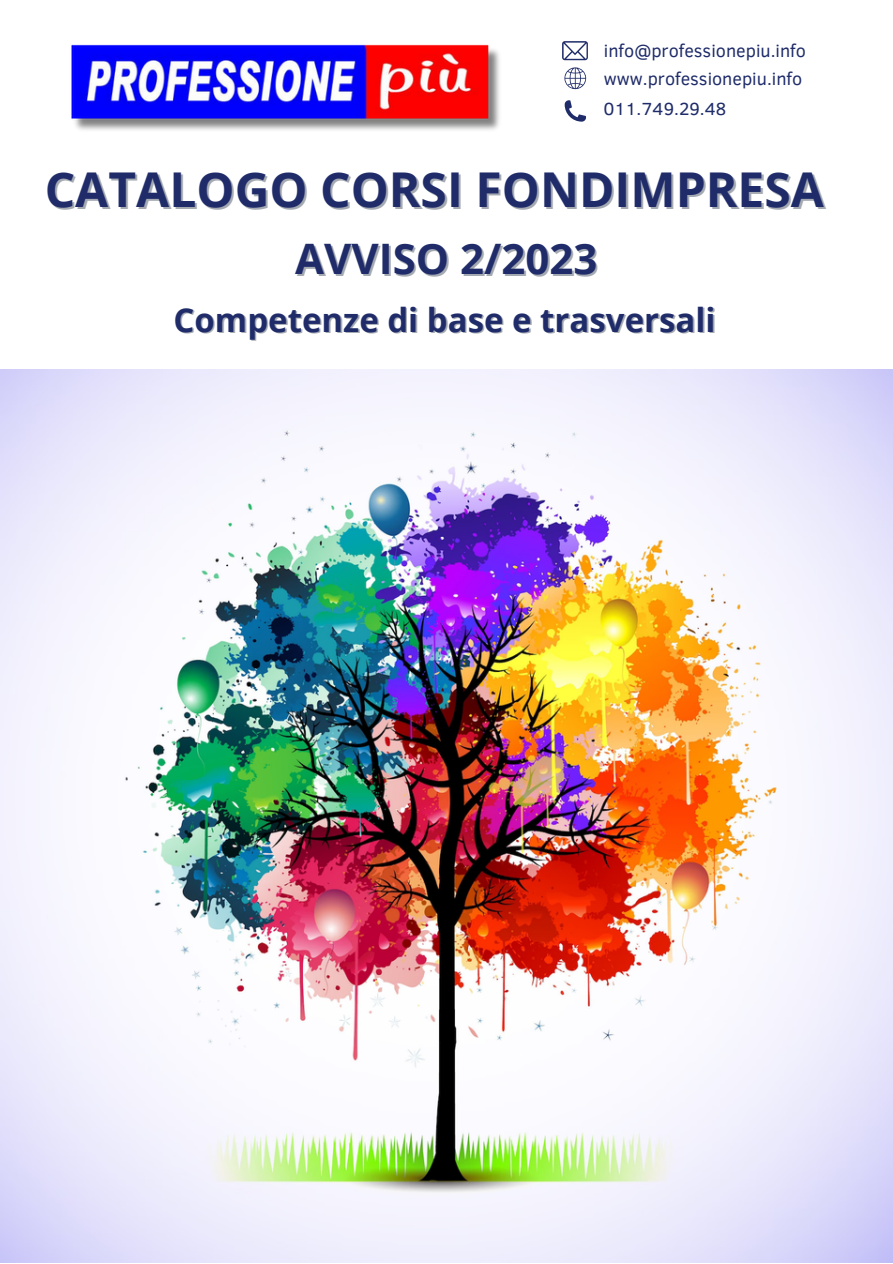
<style>
.page{position:relative;width:893px;height:1264px;background:#fff}
.page>*{position:absolute;margin:0;border:0;box-sizing:border-box;transform-origin:0 0}
.t1{font:700 48px "Open Sans";color:#1f2c69}
.t2{font:700 42px "Open Sans";color:#1f2c69}
.t3{font:700 33px "Open Sans";color:#1f2c69}
.t4{font:18px "Clear Sans";color:#1f2c69}
</style>
<div class="page">
<img style="left:0;top:370px;width:892px;height:892px">
<svg style="left:562px;top:41px;width:26px;height:19px"></svg>
<svg style="left:564px;top:67px;width:22px;height:22px"></svg>
<svg style="left:564px;top:100px;width:22px;height:22px"></svg>
<img style="left:71px;top:44px;width:429px;height:86px">
<p class="t4" style="left:604px;top:38px;width:203px">info@professionepiu.info</p>
<p class="t4" style="left:604px;top:65px;width:200px">www.professionepiu.info</p>
<p class="t4" style="left:603px;top:95px;width:124px">011.749.29.48</p>
<p class="t1" style="left:45px;top:155px;width:780px">CATALOGO CORSI FONDIMPRESA</p>
<p class="t2" style="left:295px;top:229px;width:303px">AVVISO 2/2023</p>
<p class="t3" style="left:173px;top:297px;width:543px">Competenze di base e trasversali</p>
</div>
